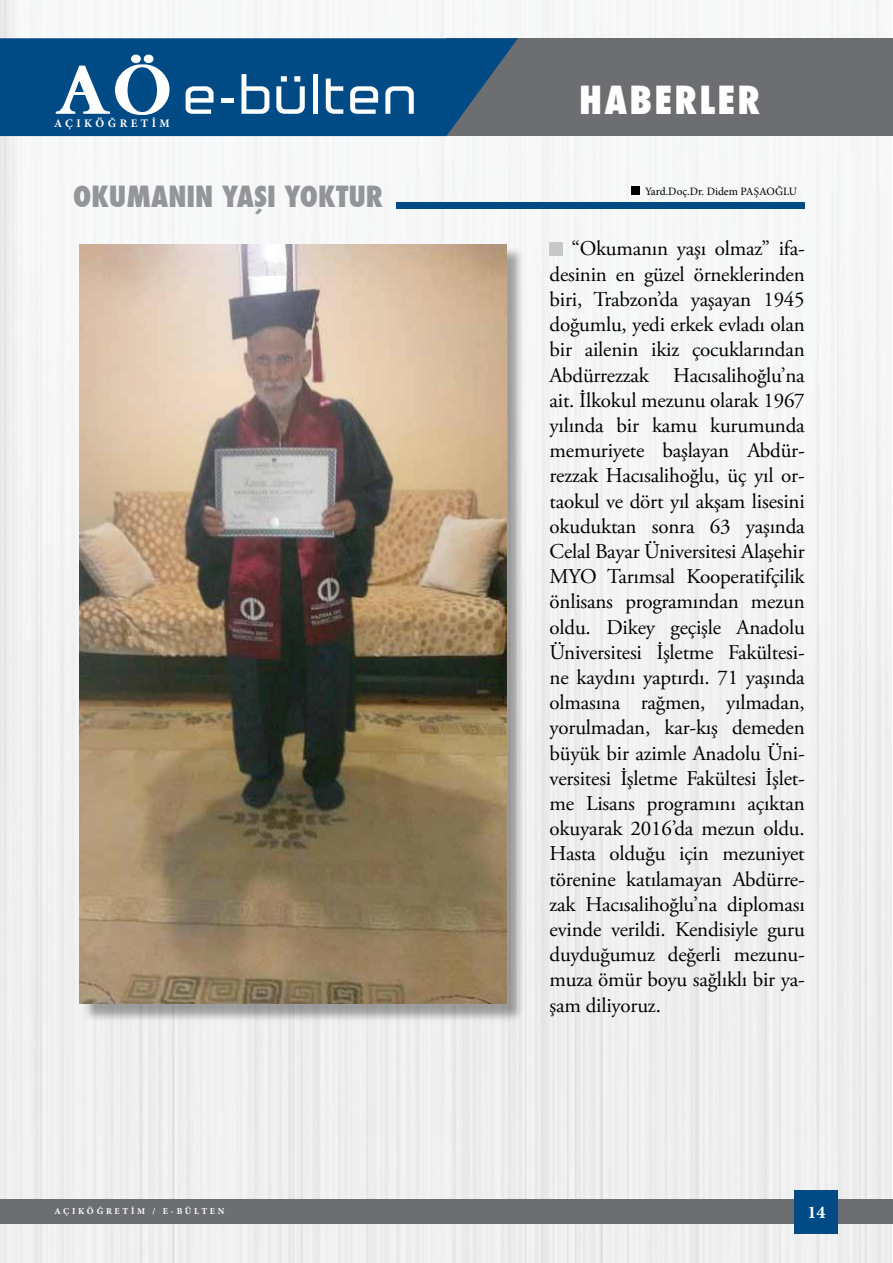
<style>
.page{position:relative;width:893px;height:1263px;background:#fff}
.page>*{position:absolute;margin:0;border:0;box-sizing:border-box;transform-origin:0 0}
.t1{font:800 condensed 37.8px "Futura";letter-spacing:.06em;color:#fff}
.t2{font:800 condensed 28.5px "Futura";color:#939598}
.t3{font:21px/25.2px "Adobe Garamond Pro";letter-spacing:-.01em;color:#000;text-align:justify}
.t4{font:700 18px "Minion Pro";color:#fff}
.t5{font:700 11.55px "Minion Pro";letter-spacing:.3em;color:#fff}
.t6{font:11.25px "Minion Pro";color:#000}
.t7{font:700 9px "Minion Pro";letter-spacing:.3em;color:#fff}
</style>
<div class="page">
<img style="left:0;top:0;width:892px;height:1263px">
<div style="left:0;top:1199px;width:892px;height:25px;background:#6d6e71"></div>
<div style="left:795px;top:1190px;width:43px;height:43px;background:#004a85"></div>
<div style="left:446px;top:38px;width:447px;height:98px;background:#6d6e71"></div>
<svg style="left:0;top:38px;width:518px;height:98px;background:#0a4d83"></svg>
<svg style="left:186px;top:86px;width:28px;height:28px"></svg>
<hr style="left:221px;top:98px;width:12px;height:4px;background:#fff">
<svg style="left:241px;top:74px;width:28px;height:40px"></svg>
<svg style="left:276px;top:76px;width:29px;height:38px"></svg>
<div style="left:313px;top:74px;width:5px;height:40px;background:#fff"></div>
<svg style="left:326px;top:79px;width:17px;height:35px"></svg>
<svg style="left:350px;top:86px;width:28px;height:28px"></svg>
<svg style="left:385px;top:86px;width:29px;height:28px"></svg>
<svg style="left:55px;top:64px;width:115px;height:52px"></svg>
<div style="left:131px;top:55px;width:10px;height:8px;background:#fff;border-radius:50%"></div>
<div style="left:144px;top:55px;width:10px;height:8px;background:#fff;border-radius:50%"></div>
<div style="left:396px;top:202px;width:409px;height:7px;background:#004a85"></div>
<div style="left:631px;top:187px;width:9px;height:8px;background:#000"></div>
<div style="left:550px;top:242px;width:13px;height:13px;background:#c7c8ca"></div>
<div style="left:82px;top:246px;width:443px;height:776px;background:#000;opacity:.35"></div>
<img style="left:80px;top:244px;width:426px;height:760px">
<p class="t5" style="left:54px;top:116px;width:117px">AÇIKÖĞRETİM</p>
<h1 class="t1" style="left:579px;top:74px;width:182px">HABERLER</h1>
<h2 class="t2" style="left:73px;top:177px;width:311px">OKUMANIN YAŞI YOKTUR</h2>
<p class="t6" style="left:645px;top:184px;width:154px">Yard.Doç.Dr. Didem PAŞAOĞLU</p>
<p class="t3" style="left:550px;top:237px;width:257px;text-indent:22px">“Okumanın yaşı olmaz” ifa&shy;desinin en güzel örneklerinden biri, Trabzon’da yaşayan 1945 doğumlu, yedi erkek evladı olan bir ailenin ikiz çocuklarından Abdürrezzak Hacısalihoğlu’na ait. İlkokul mezunu olarak 1967 yılında bir kamu kurumunda memuriyete başlayan Abdür&shy;rezzak Hacısalihoğlu, üç yıl or&shy;taokul ve dört yıl akşam lisesini okuduktan sonra 63 yaşında Celal Bayar Üniversitesi Alaşehir MYO Tarımsal Kooperatifçilik önlisans programından mezun oldu. Dikey geçişle Anadolu Üniversitesi İşletme Fakültesi&shy;ne kaydını yaptırdı. 71 yaşında olmasına rağmen, yılmadan, yorulmadan, kar-kış demeden büyük bir azimle Anadolu Üni&shy;versitesi İşletme Fakültesi İşlet&shy;me Lisans programını açıktan okuyarak 2016’da mezun oldu.<br>Hasta olduğu için mezuniyet törenine katılamayan Abdürre&shy;zak Hacısalihoğlu’na diploması evinde verildi. Kendisiyle guru duyduğumuz değerli mezunu&shy;muza ömür boyu sağlıklı bir ya&shy;şam diliyoruz.</p>
<p class="t7" style="left:54px;top:1204px;width:172px">AÇIKÖĞRETİM / E-BÜLTEN</p>
<p class="t4" style="left:807px;top:1199px;width:19px">14</p>
</div>
